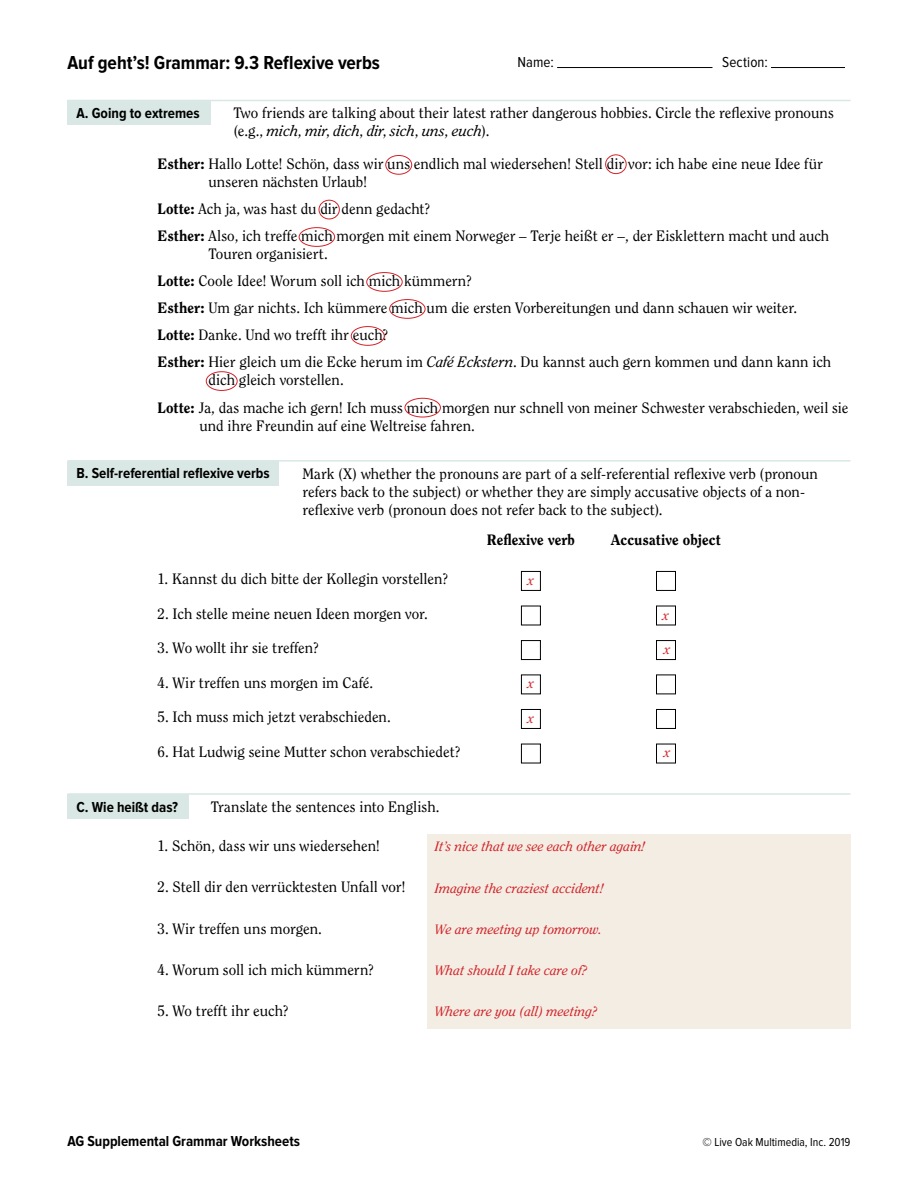
<style>
.page{position:relative;width:918px;height:1188px;background:#fff}
.page>*{position:absolute;margin:0;border:0;box-sizing:border-box;transform-origin:0 0}
.t1{font:700 19.5px "Proxima Nova Cond";color:#000}
.t2{font:15px/27px "Clearface Std";color:#000}
.t3{font:700 15px "Proxima Nova Cond";color:#000}
.t4{font:800 15px "Clearface Std";letter-spacing:.005em;color:#000}
.t5{font:15px "Proxima Nova Cond";letter-spacing:.01em;color:#000}
.t6{font:italic 13.5px "Clearface Std";color:#d2232a}
.t7{font:12px "Proxima Nova Cond";color:#000}
.s1{font-style:italic}
.s2{font-weight:800}
</style>
<div class="page">
<hr style="left:557px;top:67px;width:155px;height:1px;background:#000">
<hr style="left:771px;top:67px;width:74px;height:1px;background:#000">
<div style="left:68px;top:100px;width:143px;height:25px;background:#d9e8e4"></div>
<hr style="left:68px;top:100px;width:782px;height:1px;background:#d9e8e4">
<div style="left:68px;top:461px;width:211px;height:25px;background:#d9e8e4"></div>
<hr style="left:68px;top:460px;width:782px;height:2px;background:#d9e8e4">
<div style="left:521px;top:571px;width:20px;height:20px;border:1px solid #000"></div>
<div style="left:521px;top:606px;width:20px;height:19px;border:1px solid #000"></div>
<div style="left:521px;top:640px;width:20px;height:20px;border:1px solid #000"></div>
<div style="left:521px;top:675px;width:20px;height:19px;border:1px solid #000"></div>
<div style="left:521px;top:709px;width:20px;height:20px;border:1px solid #000"></div>
<div style="left:521px;top:744px;width:20px;height:19px;border:1px solid #000"></div>
<div style="left:656px;top:571px;width:20px;height:20px;border:1px solid #000"></div>
<div style="left:656px;top:606px;width:20px;height:19px;border:1px solid #000"></div>
<div style="left:656px;top:640px;width:20px;height:20px;border:1px solid #000"></div>
<div style="left:656px;top:675px;width:20px;height:19px;border:1px solid #000"></div>
<div style="left:656px;top:709px;width:20px;height:20px;border:1px solid #000"></div>
<div style="left:656px;top:744px;width:20px;height:19px;border:1px solid #000"></div>
<div style="left:68px;top:794px;width:121px;height:25px;background:#d9e8e4"></div>
<hr style="left:68px;top:793px;width:782px;height:2px;background:#d9e8e4">
<div style="left:427px;top:834px;width:423px;height:195px;background:#f4ede3"></div>
<div style="left:386px;top:155px;width:26px;height:19px;border:1px solid #d2232a;border-radius:50%"></div>
<div style="left:605px;top:155px;width:21px;height:19px;border:1px solid #d2232a;border-radius:50%"></div>
<div style="left:319px;top:200px;width:21px;height:19px;border:1px solid #d2232a;border-radius:50%"></div>
<div style="left:299px;top:227px;width:36px;height:20px;border:1px solid #d2232a;border-radius:50%"></div>
<div style="left:367px;top:272px;width:35px;height:20px;border:1px solid #d2232a;border-radius:50%"></div>
<div style="left:389px;top:299px;width:36px;height:20px;border:1px solid #d2232a;border-radius:50%"></div>
<div style="left:351px;top:326px;width:33px;height:20px;border:1px solid #d2232a;border-radius:50%"></div>
<div style="left:206px;top:372px;width:31px;height:19px;border:1px solid #d2232a;border-radius:50%"></div>
<div style="left:405px;top:398px;width:36px;height:19px;border:1px solid #d2232a;border-radius:50%"></div>
<h1 class="t1" style="left:68px;top:54px;width:314px">Auf geht’s! Grammar: 9.3 Reflexive verbs</h1>
<p class="t5" style="left:518px;top:55px;width:38px">Name:</p>
<p class="t5" style="left:722px;top:55px;width:47px">Section:</p>
<p class="t3" style="left:76px;top:106px;width:125px">A. Going to extremes</p>
<p class="t2" style="left:233px;top:104px;width:602px;line-height:18px">Two friends are talking about their latest rather dangerous hobbies. Circle the reflexive pronouns (e.g., <span class="s1">mich</span>, <span class="s1">mir</span>, <span class="s1">dich</span>, <span class="s1">dir</span>, <span class="s1">sich</span>, <span class="s1">uns</span>, <span class="s1">euch</span>).</p>
<p class="t2" style="left:208px;top:155px;width:616px;line-height:18px;text-indent:-51px"><span class="s2">Esther:</span> Hallo Lotte! Schön, dass wir uns endlich mal wiedersehen! Stell dir vor: ich habe eine neue Idee für unseren nächsten Urlaub!</p>
<p class="t2" style="left:157px;top:195px;width:673px"><span class="s2">Lotte:</span> Ach ja, was hast du dir denn gedacht?<br><span class="s2">Esther:</span> Also, ich treffe mich morgen mit einem Norweger – Terje heißt er –, der Eisklettern macht und auch</p>
<p class="t2" style="left:157px;top:241px;width:675px;text-indent:51px">Touren organisiert.<br><span class="s2">Lotte:</span> Coole Idee! Worum soll ich mich kümmern?<br><span class="s2">Esther:</span> Um gar nichts. Ich kümmere mich um die ersten Vorbereitungen und dann schauen wir weiter.<br><span class="s2">Lotte:</span> Danke. Und wo trefft ihr euch?<br><span class="s2">Esther:</span> Hier gleich um die Ecke herum im <span class="s1">Café Eckstern</span>. Du kannst auch gern kommen und dann kann ich</p>
<p class="t2" style="left:157px;top:367px;width:693px;text-indent:51px">dich gleich vorstellen.<br><span class="s2">Lotte:</span> Ja, das mache ich gern! Ich muss mich morgen nur schnell von meiner Schwester verabschieden, weil sie</p>
<p class="t2" style="left:199px;top:412px;width:277px">und ihre Freundin auf eine Weltreise fahren.</p>
<p class="t3" style="left:76px;top:467px;width:195px">B. Self-referential reflexive verbs</p>
<p class="t2" style="left:302px;top:465px;width:517px;line-height:18px">Mark (X) whether the pronouns are part of a self-referential reflexive verb (pronoun refers back to the subject) or whether they are simply accusative objects of a non&shy;reflexive verb (pronoun does not refer back to the subject).</p>
<p class="t2" style="left:158px;top:566px;width:292px">1. Kannst du dich bitte der Kollegin vorstellen?</p>
<p class="t2" style="left:158px;top:600px;width:272px">2. Ich stelle meine neuen Ideen morgen vor.</p>
<p class="t2" style="left:158px;top:635px;width:163px">3. Wo wollt ihr sie treffen?</p>
<p class="t2" style="left:158px;top:669px;width:217px">4. Wir treffen uns morgen im Café.</p>
<p class="t2" style="left:158px;top:704px;width:235px">5. Ich muss mich jetzt verabschieden.</p>
<p class="t2" style="left:158px;top:738px;width:305px">6. Hat Ludwig seine Mutter schon verabschiedet?</p>
<p class="t4" style="left:487px;top:531px;width:90px">Reflexive verb</p>
<p class="t4" style="left:611px;top:531px;width:111px">Accusative object</p>
<p class="t6" style="left:528px;top:572px;width:8px">x</p>
<p class="t6" style="left:528px;top:676px;width:8px">x</p>
<p class="t6" style="left:528px;top:710px;width:8px">x</p>
<p class="t6" style="left:663px;top:607px;width:8px">x</p>
<p class="t6" style="left:664px;top:641px;width:8px">x</p>
<p class="t6" style="left:664px;top:745px;width:8px">x</p>
<p class="t3" style="left:76px;top:800px;width:103px">C. Wie heißt das?</p>
<p class="t2" style="left:211px;top:793px;width:230px">Translate the sentences into English.</p>
<p class="t2" style="left:158px;top:832px;width:224px">1. Schön, dass wir uns wiedersehen!</p>
<p class="t2" style="left:158px;top:874px;width:250px">2. Stell dir den verrücktesten Unfall vor!</p>
<p class="t2" style="left:158px;top:915px;width:166px">3. Wir treffen uns morgen.</p>
<p class="t2" style="left:158px;top:956px;width:218px">4. Worum soll ich mich kümmern?</p>
<p class="t2" style="left:158px;top:997px;width:133px">5. Wo trefft ihr euch?</p>
<p class="t6" style="left:435px;top:839px;width:212px">It’s nice that we see each other again!</p>
<p class="t6" style="left:435px;top:880px;width:171px">Imagine the craziest accident!</p>
<p class="t6" style="left:435px;top:921px;width:169px">We are meeting up tomorrow.</p>
<p class="t6" style="left:435px;top:962px;width:154px">What should I take care of?</p>
<p class="t6" style="left:435px;top:1004px;width:164px">Where are you (all) meeting?</p>
<p class="t3" style="left:68px;top:1134px;width:234px">AG Supplemental Grammar Worksheets</p>
<p class="t7" style="left:703px;top:1136px;width:149px">© Live Oak Multimedia, Inc. 2019</p>
</div>
